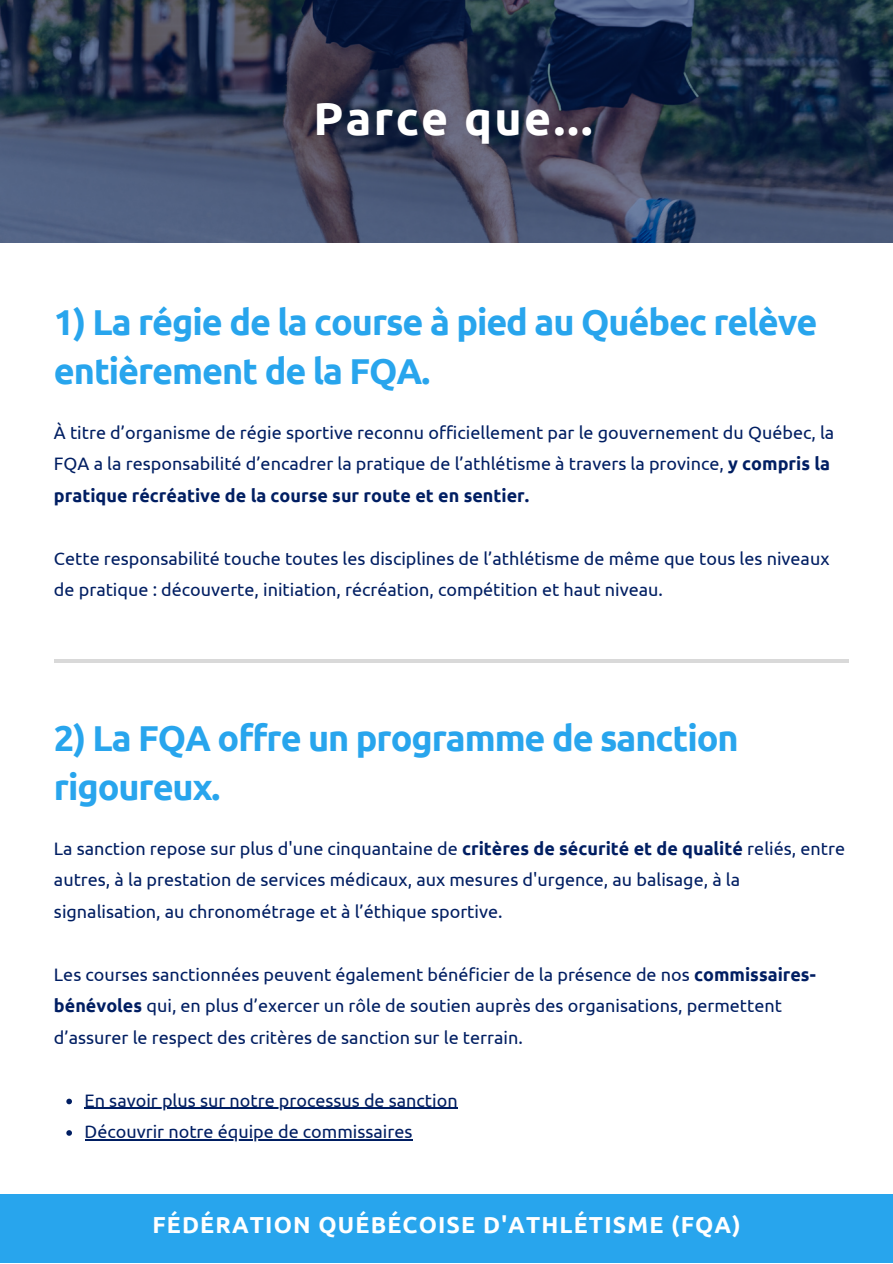
<style>
.page{position:relative;width:893px;height:1264px;background:#fff}
.page>*{position:absolute;margin:0;border:0;box-sizing:border-box;transform-origin:0 0}
.t1{font:700 46.5px "Ubuntu";letter-spacing:.05em;color:#fff}
.t2{font:700 36px/49.5px "Ubuntu";letter-spacing:-.03em;color:#28a5ed}
.t3{font:700 23.1px "Ubuntu";letter-spacing:.05em;color:#fff}
.t4{font:18px/31.5px "Ubuntu";color:#001e62}
.s1{font-weight:700}
</style>
<div class="page">
<hr style="left:54px;top:659px;width:794px;height:3px;background:#d9d9d9">
<svg style="left:0;top:0;width:892px;height:242px;background:#323e58"></svg>
<div style="left:0;top:1194px;width:892px;height:68px;background:#28a5ed"></div>
<svg style="left:66px;top:1098px;width:6px;height:6px"></svg>
<hr style="left:85px;top:1107px;width:372px;height:1px;background:#001e62">
<svg style="left:66px;top:1130px;width:6px;height:5px"></svg>
<hr style="left:85px;top:1139px;width:327px;height:1px;background:#001e62">
<h1 class="t1" style="left:313px;top:92px;width:281px">Parce que...</h1>
<h2 class="t2" style="left:54px;top:296px;width:765px">1) La régie de la course à pied au Québec relève entièrement de la FQA.</h2>
<p class="t4" style="left:54px;top:416px;width:781px">À titre d’organisme de régie sportive reconnu officiellement par le gouvernement du Québec, la<br>FQA a la responsabilité d’encadrer la pratique de l’athlétisme à travers la province, <span class="s1">y compris la pratique récréative de la course sur route et en sentier.</span></p>
<p class="t4" style="left:54px;top:542px;width:777px">Cette responsabilité touche toutes les disciplines de l’athlétisme de même que tous les niveaux de pratique : découverte, initiation, récréation, compétition et haut niveau.</p>
<h2 class="t2" style="left:54px;top:712px;width:686px">2) La FQA offre un programme de sanction rigoureux.</h2>
<p class="t4" style="left:54px;top:832px;width:792px">La sanction repose sur plus d'une cinquantaine de <span class="s1">critères de sécurité et de qualité</span> reliés, entre autres, à la prestation de services médicaux, aux mesures d'urgence, au balisage, à la signalisation, au chronométrage et à l’éthique sportive.</p>
<p class="t4" style="left:54px;top:958px;width:763px">Les courses sanctionnées peuvent également bénéficier de la présence de nos <span class="s1">commissaires&shy;bénévoles</span> qui, en plus d’exercer un rôle de soutien auprès des organisations, permettent d’assurer le respect des critères de sanction sur le terrain.</p>
<p class="t4" style="left:85px;top:1084px;width:374px">En savoir plus sur notre processus de sanction<br>Découvrir notre équipe de commissaires</p>
<p class="t3" style="left:152px;top:1211px;width:589px">FÉDÉRATION QUÉBÉCOISE D'ATHLÉTISME (FQA)</p>
</div>
